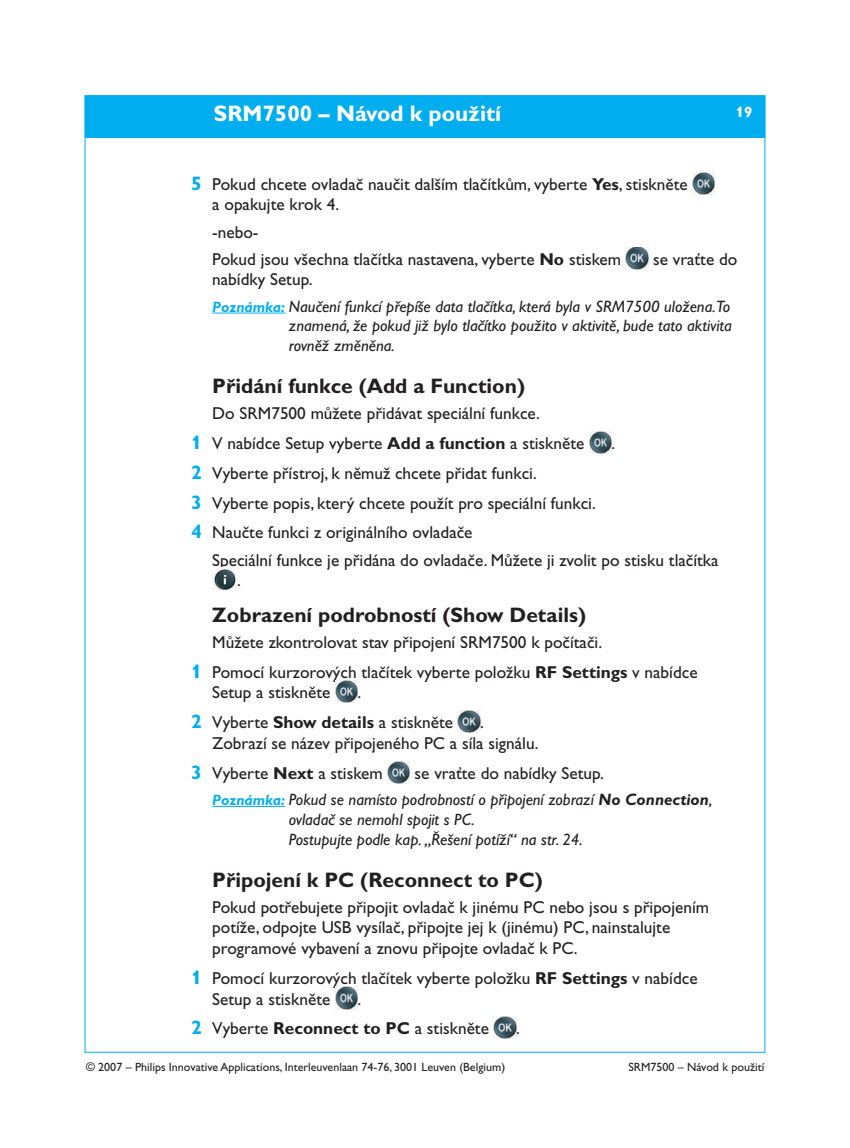
<style>
.page{position:relative;width:850px;height:1148px;background:#fff}
.page>*{position:absolute;margin:0;border:0;box-sizing:border-box;transform-origin:0 0}
.t1{font:700 22.5px "Gill Sans CE";color:#fff}
.t2{font:700 21px "Gill Sans CE";color:#231f20}
.t3{font:17.25px/20.7px "Gill Sans CE";color:#231f20}
.t4{font:italic 16.5px/19.8px "Gill Sans CE";color:#231f20;text-align:justify}
.t5{font:700 15px "Gill Alt One";color:#fff}
.t6{font:12px "Gill Sans CE";color:#231f20}
.s1{font-family:"Gill Alt One";font-weight:700;font-size:19.5px;color:#00aeef}
.s2{font-weight:700}
.s3{font-weight:700;font-size:15px;color:#00aeef}
</style>
<div class="page">
<div style="left:85px;top:96px;width:679px;height:41px;background:#00aeef"></div>
<div style="left:85px;top:95px;width:680px;height:43px;border:2px solid #00aeef"></div>
<hr style="left:212px;top:312px;width:73px;height:1px;background:#00aeef">
<hr style="left:212px;top:806px;width:73px;height:1px;background:#00aeef">
<img style="left:692px;top:172px;width:23px;height:22px">
<img style="left:626px;top:247px;width:22px;height:22px">
<img style="left:589px;top:431px;width:22px;height:22px">
<img style="left:212px;top:567px;width:24px;height:24px">
<img style="left:335px;top:680px;width:22px;height:22px">
<img style="left:458px;top:710px;width:22px;height:22px">
<img style="left:387px;top:761px;width:23px;height:22px">
<img style="left:335px;top:986px;width:22px;height:22px">
<img style="left:494px;top:1016px;width:22px;height:22px">
<h1 class="t1" style="left:214px;top:101px;width:289px">SRM7500 – Návod k použití</h1>
<p class="t5" style="left:736px;top:103px;width:17px">19</p>
<p class="t3" style="left:212px;top:174px;width:477px;text-indent:-21px"><span class="s1">5</span> Pokud chcete ovladač naučit dalším tlačítkům, vyberte <span class="s2">Yes</span>, stiskněte a opakujte krok 4.</p>
<p class="t3" style="left:212px;top:218px;width:410px;line-height:27.2px">-nebo-<br>Pokud jsou všechna tlačítka nastavena, vyberte <span class="s2">No</span> stiskem</p>
<p class="t3" style="left:653px;top:248px;width:86px">se vraťte do</p>
<p class="t3" style="left:212px;top:269px;width:100px">nabídky Setup.</p>
<p class="t4" style="left:289px;top:296px;width:444px;text-indent:-77px"><span class="s3">Poznámka:</span> Naučení funkcí přepíše data tlačítka, která byla v SRM7500 uložena.To znamená, že pokud již bylo tlačítko použito v aktivitě, bude tato aktivita rovněž změněna.</p>
<p class="t2" style="left:212px;top:374px;width:314px">Přidání funkce (Add a Function)</p>
<p class="t3" style="left:191px;top:398px;width:395px;line-height:29.8px;text-indent:21px">Do SRM7500 můžete přidávat speciální funkce.<br><span class="s1">1</span> V nabídce Setup vyberte <span class="s2">Add a function</span> a stiskněte</p>
<p class="t3" style="left:611px;top:433px;width:4px">.</p>
<p class="t3" style="left:191px;top:458px;width:404px;line-height:29.8px"><span class="s1">2</span> Vyberte přístroj, k němuž chcete přidat funkci.<br><span class="s1">3</span> Vyberte popis, který chcete použít pro speciální funkci.<br><span class="s1">4</span> Naučte funkci z originálního ovladače</p>
<p class="t3" style="left:237px;top:549px;width:483px;text-indent:-25px">Speciální funkce je přidána do ovladače. Můžete ji zvolit po stisku tlačítka .</p>
<p class="t2" style="left:212px;top:602px;width:375px">Zobrazení podrobností (Show Details)</p>
<p class="t3" style="left:191px;top:627px;width:508px;line-height:29.8px;text-indent:21px">Můžete zkontrolovat stav připojení SRM7500 k počítači.<br><span class="s1">1</span> Pomocí kurzorových tlačítek vyberte položku <span class="s2">RF Settings</span> v nabídce</p>
<p class="t3" style="left:212px;top:682px;width:120px">Setup a stiskněte</p>
<p class="t3" style="left:191px;top:677px;width:263px;line-height:29.8px;text-indent:166px">.<br><span class="s1">2</span> Vyberte <span class="s2">Show details</span> a stiskněte</p>
<p class="t3" style="left:212px;top:712px;width:326px;text-indent:268px">.<br>Zobrazí se název připojeného PC a síla signálu.</p>
<p class="t3" style="left:191px;top:762px;width:193px"><span class="s1">3</span> Vyberte <span class="s2">Next</span> a stiskem</p>
<p class="t3" style="left:414px;top:762px;width:189px">se vraťte do nabídky Setup.</p>
<p class="t4" style="left:289px;top:789px;width:425px;text-align:left;text-indent:-77px"><span class="s3">Poznámka:</span> Pokud se namísto podrobností o připojení zobrazí <span class="s2">No Connection</span>, ovladač se nemohl spojit s PC.<br>Postupujte podle kap. „Řešení potíží“ na str. 24.</p>
<p class="t2" style="left:212px;top:867px;width:332px">Připojení k PC (Reconnect to PC)</p>
<p class="t3" style="left:212px;top:896px;width:498px">Pokud potřebujete připojit ovladač k jinému PC nebo jsou s připojením potíže, odpojte USB vysílač, připojte jej k (jinému) PC, nainstalujte programové vybavení a znovu připojte ovladač k PC.</p>
<p class="t3" style="left:212px;top:967px;width:487px;text-indent:-21px"><span class="s1">1</span> Pomocí kurzorových tlačítek vyberte položku <span class="s2">RF Settings</span> v nabídce<br>Setup a stiskněte</p>
<p class="t3" style="left:191px;top:983px;width:299px;line-height:29.8px;text-indent:166px">.<br><span class="s1">2</span> Vyberte <span class="s2">Reconnect to PC</span> a stiskněte</p>
<p class="t3" style="left:516px;top:1018px;width:4px">.</p>
<p class="t6" style="left:86px;top:1059px;width:420px">© 2007 – Philips Innovative Applications, Interleuvenlaan 74-76, 3001 Leuven (Belgium)</p>
<p class="t6" style="left:628px;top:1059px;width:137px">SRM7500 – Návod k použití</p>
</div>
